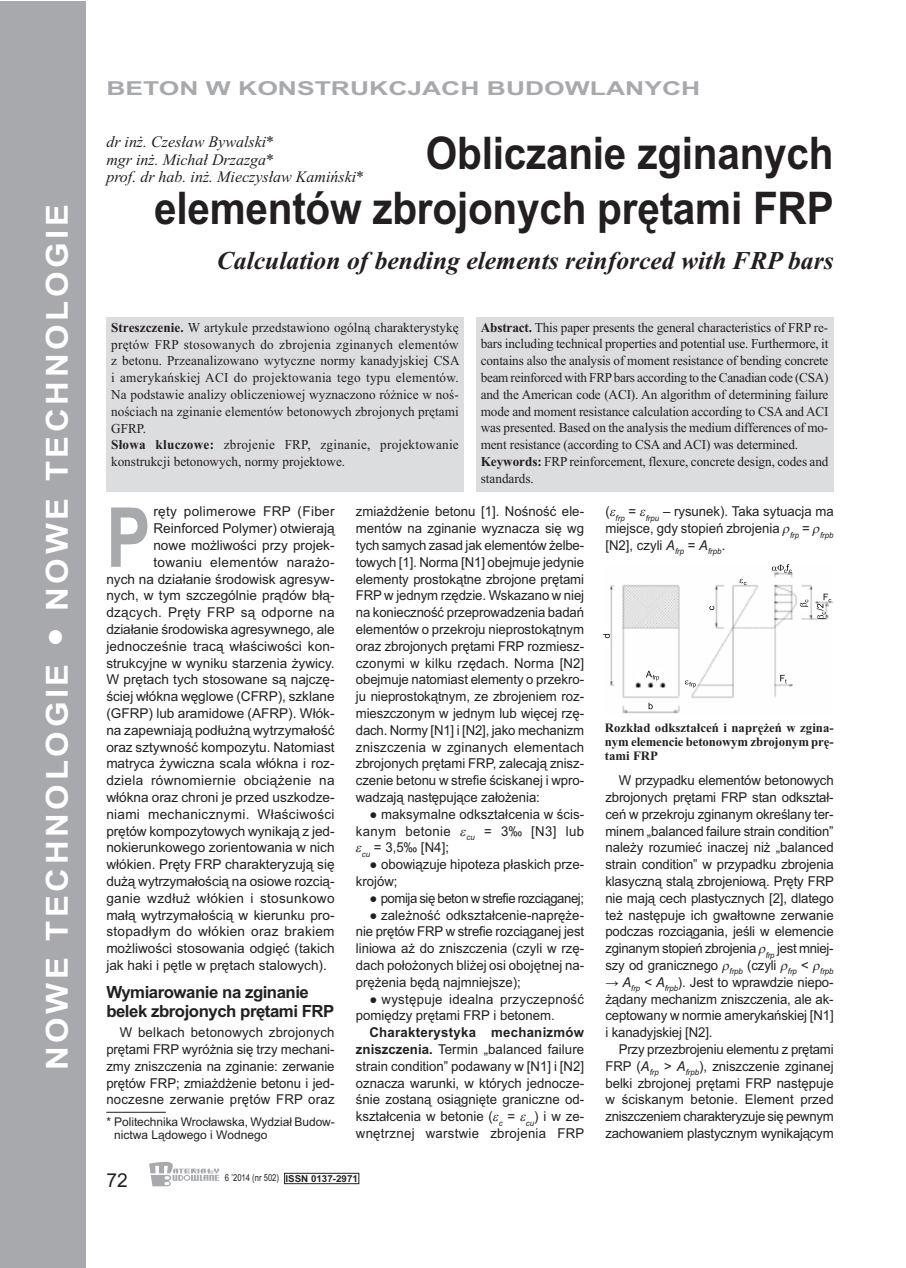
<style>
.page{position:relative;width:906px;height:1268px;background:#fff}
.page>*{position:absolute;margin:0;border:0;box-sizing:border-box;transform-origin:0 0}
.t1{font:700 82.8px "Arial";color:#a8a9ad;scale:.8 1}
.t2{font:700 45px/55.5px "Arial";letter-spacing:-.005em;color:#231f20;text-align:right;scale:.9 1}
.t3{font:700 30.45px "Arial";letter-spacing:.11em;color:#fff;scale:1.08 1}
.t4{font:italic 700 25.65px "Times New Roman";color:#231f20}
.t5{font:700 19.2px "Arial";color:#a8a9ad;scale:1.38 1}
.t6{font:19.2px "Arial";color:#231f20}
.t7{font:700 16.8px/19.2px "Arial";letter-spacing:-.03em;color:#231f20}
.t8{font:italic 16.05px/17.5px "Times New Roman";color:#231f20}
.t9{font:13.65px/16.8px "Arial";color:#231f20;text-align:justify}
.t10{font:13.65px/16.8px "Times New Roman";letter-spacing:-.005em;color:#231f20}
.t11{font:13.65px/16.8px "Arial";letter-spacing:.02em;color:#231f20}
.t12{font:13.65px "Arial";letter-spacing:-.03em;color:#231f20}
.t13{font:13.65px "Arial";letter-spacing:.03em;color:#231f20}
.t14{font:700 12.75px/14.4px "Times New Roman";letter-spacing:-.01em;color:#231f20;text-align:justify}
.t15{font:12px/12.8px "Arial";letter-spacing:-.005em;color:#231f20}
.t16{font:9.6px "Arial";color:#231f20;scale:.8 1}
.s1{font-weight:700}
.s2{font-style:italic}
</style>
<div class="page">
<svg style="left:152px;top:1169px;width:68px;height:18px"></svg>
<svg style="left:149px;top:1161px;width:70px;height:24px"></svg>
<div style="left:284px;top:1172px;width:75px;height:11px;border:1px solid #231f20"></div>
<div style="left:0;top:1px;width:85px;height:1266px;background:#a8a9ad"></div>
<hr style="left:106px;top:1111px;width:60px;height:1px;background:#231f20">
<div style="left:106px;top:317px;width:357px;height:175px;background:#dcdddf"></div>
<div style="left:476px;top:317px;width:357px;height:175px;background:#dcdddf"></div>
<img style="left:606px;top:568px;width:226px;height:146px">
<svg style="left:648px;top:702px;width:4px;height:7px"></svg>
<svg style="left:646px;top:670px;width:13px;height:10px"></svg>
<svg style="left:685px;top:680px;width:11px;height:7px"></svg>
<svg style="left:739px;top:578px;width:7px;height:7px"></svg>
<svg style="left:772px;top:564px;width:20px;height:8px"></svg>
<svg style="left:800px;top:599px;width:8px;height:7px"></svg>
<svg style="left:780px;top:674px;width:6px;height:9px"></svg>
<svg style="left:817px;top:593px;width:14px;height:26px"></svg>
<svg style="left:603px;top:634px;width:7px;height:4px"></svg>
<svg style="left:709px;top:606px;width:5px;height:4px"></svg>
<h3 class="t3" style="left:40px;top:1070px;width:803px;rotate:-90deg">NOWE TECHNOLOGIE ● NOWE TECHNOLOGIE</h3>
<h3 class="t5" style="left:106px;top:77px;width:432px">BETON W KONSTRUKCJACH BUDOWLANYCH</h3>
<p class="t8" style="left:106px;top:133px;width:259px">dr inż. Czesław Bywalski*<br>mgr inż. Michał Drzazga*<br>prof. dr hab. inż. Mieczysław Kamiński*</p>
<h2 class="t2" style="left:154px;top:126px;width:756px">Obliczanie zginanych<br>elementów zbrojonych prętami FRP</h2>
<h3 class="t4" style="left:217px;top:245px;width:618px">Calculation of bending elements reinforced with FRP bars</h3>
<p class="t10" style="left:111px;top:318px;width:350px"><span class="s1">Streszczenie.</span> W artykule przedstawiono ogólną charakterystykę prętów FRP stosowanych do zbrojenia zginanych elementów z betonu. Przeanalizowano wytyczne normy kanadyjskiej CSA i amerykańskiej ACI do projektowania tego typu elementów.<br>Na podstawie analizy obliczeniowej wyznaczono różnice w noś&shy;nościach na zginanie elementów betonowych zbrojonych prętami GFRP.<br><span class="s1">Słowa kluczowe:</span> zbrojenie FRP, zginanie, projektowanie konstrukcji betonowych, normy projektowe.</p>
<p class="t10" style="left:481px;top:318px;width:349px"><span class="s1">Abstract.</span> This paper presents the general characteristics of FRP re&shy;bars including technical properties and potential use. Furthermore, it contains also the analysis of moment resistance of bending concrete beam reinforced with FRPbars according to the Canadian code (CSA) and the American code (ACI). An algorithm of determining failure mode and moment resistance calculation according to CSA and ACI was presented. Based on the analysis the medium differences of mo&shy;ment resistance (according to CSA and ACI) was determined.<br><span class="s1">Keywords:</span> FRP reinforcement, flexure, concrete design, codes and standards.</p>
<h1 class="t1" style="left:106px;top:489px;width:57px">P</h1>
<p class="t11" style="left:153px;top:503px;width:183px">ręty polimerowe FRP (Fiber</p>
<p class="t9" style="left:153px;top:520px;width:183px">Reinforced Polymer) otwierają</p>
<p class="t9" style="left:153px;top:536px;width:183px">nowe możliwości przy projek-</p>
<p class="t11" style="left:153px;top:553px;width:183px">towaniu elementów narażo-</p>
<p class="t9" style="left:106px;top:570px;width:230px">nych na działanie środowisk agresyw-</p>
<p class="t9" style="left:106px;top:587px;width:230px">nych, w tym szczególnie prądów błą-</p>
<p class="t11" style="left:106px;top:604px;width:230px">dzących. Pręty FRP są odporne na</p>
<p class="t9" style="left:106px;top:620px;width:230px">działanie środowiska agresywnego, ale</p>
<p class="t9" style="left:106px;top:637px;width:230px">jednocześnie tracą właściwości kon-</p>
<p class="t9" style="left:106px;top:654px;width:230px">strukcyjne w wyniku starzenia żywicy.</p>
<p class="t9" style="left:106px;top:671px;width:230px">W prętach tych stosowane są najczę-</p>
<p class="t9" style="left:106px;top:688px;width:230px">ściej włókna węglowe (CFRP), szklane</p>
<p class="t9" style="left:106px;top:704px;width:230px">(GFRP) lub aramidowe (AFRP). Włók-</p>
<p class="t9" style="left:106px;top:721px;width:230px">na zapewniają podłużną wytrzymałość</p>
<p class="t9" style="left:106px;top:738px;width:230px">oraz sztywność kompozytu. Natomiast</p>
<p class="t9" style="left:106px;top:755px;width:230px">matryca żywiczna scala włókna i roz-</p>
<p class="t11" style="left:106px;top:771px;width:230px">dziela równomiernie obciążenie na</p>
<p class="t9" style="left:106px;top:788px;width:230px">włókna oraz chroni je przed uszkodze-</p>
<p class="t11" style="left:106px;top:805px;width:230px">niami mechanicznymi. Właściwości</p>
<p class="t9" style="left:106px;top:822px;width:230px">prętów kompozytowych wynikają z jed-</p>
<p class="t9" style="left:106px;top:839px;width:230px">nokierunkowego zorientowania w nich</p>
<p class="t9" style="left:106px;top:855px;width:230px">włókien. Pręty FRP charakteryzują się</p>
<p class="t9" style="left:106px;top:872px;width:230px">dużą wytrzymałością na osiowe rozcią-</p>
<p class="t11" style="left:106px;top:889px;width:230px">ganie wzdłuż włókien i stosunkowo</p>
<p class="t9" style="left:106px;top:906px;width:230px">małą wytrzymałością w kierunku pro-</p>
<p class="t11" style="left:106px;top:923px;width:230px">stopadłym do włókien oraz brakiem</p>
<p class="t9" style="left:106px;top:939px;width:230px">możliwości stosowania odgięć (takich</p>
<p class="t9" style="left:106px;top:956px;width:222px">jak haki i pętle w prętach stalowych).</p>
<p class="t7" style="left:106px;top:982px;width:230px">Wymiarowanie na zginanie belek zbrojonych prętami FRP</p>
<p class="t9" style="left:106px;top:1023px;width:230px;text-indent:14px">W belkach betonowych zbrojonych prętami FRP wyróżnia się trzy mechani&shy;zmy zniszczenia na zginanie: zerwanie prętów FRP; zmiażdżenie betonu i jed&shy;noczesne zerwanie prętów FRP oraz</p>
<p class="t15" style="left:114px;top:1115px;width:222px;text-indent:-8px">* Politechnika Wrocławska, Wydział Budow&shy;nictwa Lądowego i Wodnego</p>
<p class="t9" style="left:356px;top:503px;width:230px">zmiażdżenie betonu [1]. Nośność ele&shy;mentów na zginanie wyznacza się wg tych samych zasad jak elementów żelbe&shy;towych [1]. Norma [N1] obejmuje jedynie elementy prostokątne zbrojone prętami FRP w jednym rzędzie. Wskazano w niej na konieczność przeprowadzenia badań elementów o przekroju nieprostokątnym oraz zbrojonych prętami FRP rozmiesz&shy;czonymi w kilku rzędach. Norma [N2] obejmuje natomiast elementy o przekro&shy;ju nieprostokątnym, ze zbrojeniem roz&shy;mieszczonym w jednym lub więcej rzę&shy;dach. Normy [N1] i [N2], jako mechanizm zniszczenia w zginanych elementach zbrojonych prętami FRP, zalecają znisz&shy;czenie betonu w strefie ściskanej i wpro&shy;wadzają następujące założenia:</p>
<p class="t9" style="left:369px;top:805px;width:216px">● maksymalne odkształcenia w ścis-</p>
<p class="t13" style="left:356px;top:822px;width:230px">kanym betonie <sub>cu</sub> = 3‰ [N3] lub</p>
<p class="t9" style="left:362px;top:839px;width:89px"><sub>cu</sub> = 3,5‰ [N4];</p>
<p class="t9" style="left:356px;top:855px;width:230px;text-indent:13px">● obowiązuje hipoteza płaskich prze&shy;krojów;</p>
<p class="t12" style="left:369px;top:889px;width:216px">● pomija się beton w strefie rozciąganej;</p>
<p class="t9" style="left:356px;top:906px;width:230px;text-indent:13px">● zależność odkształcenie-napręże&shy;nie prętów FRP w strefie rozciąganej jest liniowa aż do zniszczenia (czyli w rzę&shy;dach położonych bliżej osi obojętnej na&shy;prężenia będą najmniejsze);</p>
<p class="t11" style="left:356px;top:990px;width:230px;text-indent:14px">● występuje idealna przyczepność pomiędzy prętami FRP i betonem.</p>
<p class="t9" style="left:356px;top:1023px;width:230px;text-indent:14px"><span class="s1">Charakterystyka mechanizmów zniszczenia.</span> Termin „balanced failure strain condition” podawany w [N1] i [N2] oznacza warunki, w których jednocze&shy;śnie zostaną osiągnięte graniczne od&shy;kształcenia w betonie ( <sub>c</sub> = <sub>cu</sub>) i w ze&shy;wnętrznej warstwie zbrojenia FRP</p>
<h3 class="t6" style="left:106px;top:1169px;width:23px">72</h3>
<p class="t16" style="left:225px;top:1171px;width:168px">6 ’2014 (nr 502) <span class="s1">ISSN 0137-2971</span></p>
<p class="t9" style="left:605px;top:503px;width:230px">( <sub>frp</sub> = <sub>frpu</sub> – rysunek). Taka sytuacja ma miejsce, gdy stopień zbrojenia <sub>frp</sub> = <sub>frpb </sub>[N2], czyli <span class="s2">A</span><sub>frp</sub> = <span class="s2">A</span><sub>frpb</sub>.</p>
<p class="t14" style="left:605px;top:719px;width:230px">Rozkład odkształceń i naprężeń w zgina&shy;nym elemencie betonowym zbrojonym prę&shy;tami FRP</p>
<p class="t9" style="left:605px;top:771px;width:230px;text-indent:14px">W przypadku elementów betonowych zbrojonych prętami FRP stan odkształ&shy;ceń w przekroju zginanym określany ter&shy;minem „balanced failure strain condition” należy rozumieć inaczej niż „balanced strain condition” w przypadku zbrojenia klasyczną stalą zbrojeniową. Pręty FRP nie mają cech plastycznych [2], dlatego też następuje ich gwałtowne zerwanie podczas rozciągania, jeśli w elemencie zginanym stopień zbrojenia <sub>frp</sub> jest mniej&shy;szy od granicznego <sub>frpb</sub> (czyli <sub>frp</sub> &lt; <sub>frpb</sub></p>
<p class="t9" style="left:605px;top:973px;width:230px">→ <span class="s2">A</span><sub>frp</sub> &lt; <span class="s2">A</span><sub>frpb</sub>). Jest to wprawdzie niepo&shy;żądany mechanizm zniszczenia, ale ak&shy;ceptowany w normie amerykańskiej [N1] i kanadyjskiej [N2].</p>
<p class="t9" style="left:605px;top:1040px;width:230px;text-indent:14px">Przy przezbrojeniu elementu z prętami FRP (<span class="s2">A</span><sub>frp</sub> &gt; <span class="s2">A</span><sub>frpb</sub>), zniszczenie zginanej belki zbrojonej prętami FRP następuje w ściskanym betonie. Element przed zniszczeniem charakteryzuje się pewnym zachowaniem plastycznym wynikającym</p>
</div>
